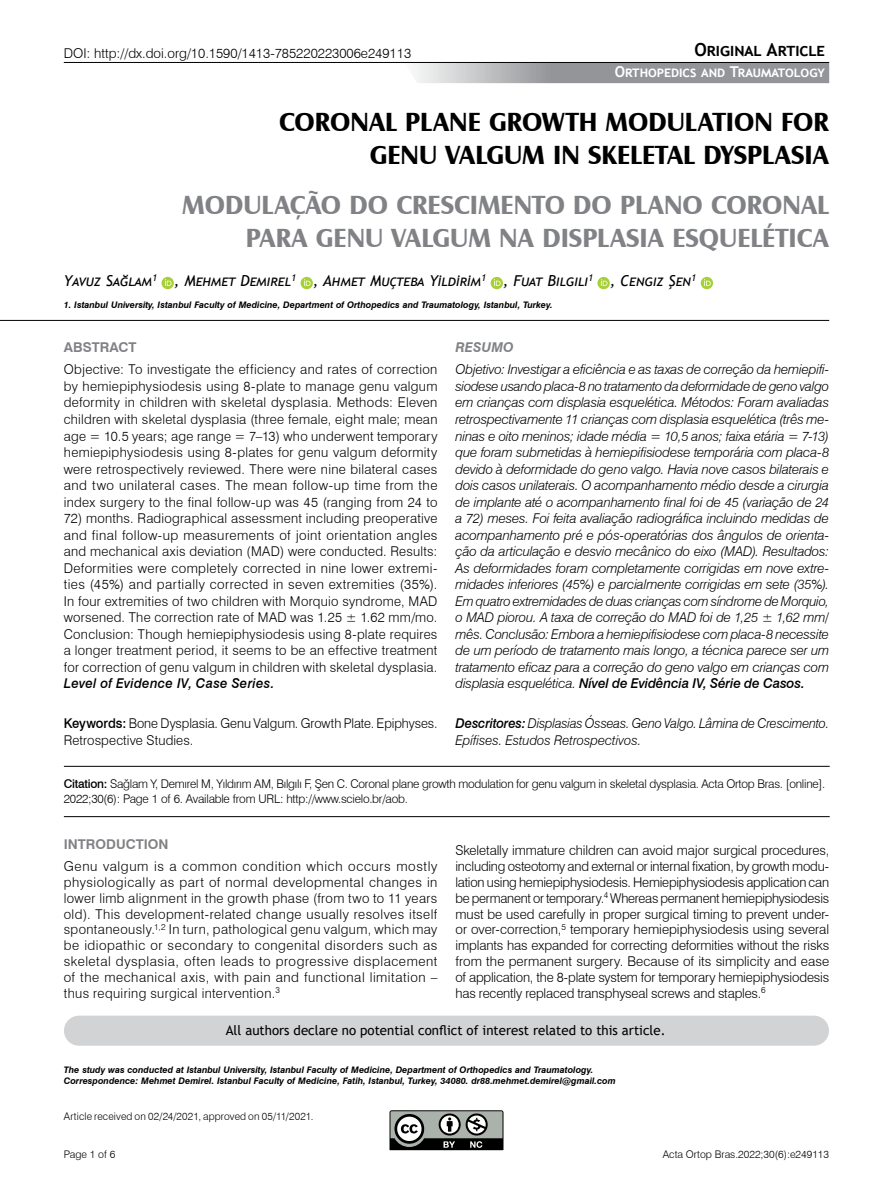
<style>
.page{position:relative;width:893px;height:1191px;background:#fff}
.page>*{position:absolute;margin:0;border:0;box-sizing:border-box;transform-origin:0 0}
.t1{font:700 27px/33px "Castle T";color:#808285;text-align:right}
.t2{font:700 27px/33px "Castle T";color:#000;text-align:right}
.t3{font:700 18px "Trebuchet MS";color:#000}
.t4{font:italic 15px "Trebuchet MS";color:#000}
.t5{font:700 15px "Trebuchet MS";color:#fff}
.t6{font:300 13.5px/16.5px "Swiss 721 BT";letter-spacing:.01em;color:#000;text-align:justify}
.t7{font:italic 300 13.5px/16.5px "Swiss 721 BT";letter-spacing:-.01em;color:#000;text-align:justify}
.t8{font:italic 300 13.5px/16.5px "Swiss 721 BT";letter-spacing:-.01em;color:#000;scale:.96 1}
.t9{font:300 13.5px/16.5px "Swiss 721 BT";letter-spacing:.01em;color:#000;scale:.96 1}
.t10{font:13.5px "Trebuchet MS";color:#000}
.t11{font:italic 500 13.5px "Swiss 721 BT";letter-spacing:.02em;color:#000}
.t12{font:700 13.5px "Swiss 721 BT";color:#808285}
.t13{font:italic 700 13.5px "Swiss 721 BT";color:#808285}
.t14{font:300 12px/15px "Swiss 721 BT";letter-spacing:-.02em;color:#000}
.t15{font:300 10.5px "Swiss 721 BT";color:#000}
.t16{font:italic 700 9px/10.8px "Swiss 721 BT";color:#000}
.s1{font-weight:500}
</style>
<div class="page">
<svg style="left:416px;top:63px;width:413px;height:20px;background:#a2a4a7"></svg>
<svg style="left:389px;top:1110px;width:114px;height:40px;background:#737673"></svg>
<hr style="left:64px;top:62px;width:765px;height:1px;background:#000">
<hr style="left:0;top:320px;width:829px;height:1px;background:#000">
<hr style="left:64px;top:766px;width:766px;height:1px;background:#000">
<hr style="left:64px;top:816px;width:766px;height:1px;background:#000">
<div style="left:64px;top:1015px;width:765px;height:30px;background:#d1d3d4;border-radius:15px"></div>
<div style="left:162px;top:277px;width:12px;height:12px;background:#a6cf38;border-radius:50%"></div>
<svg style="left:165px;top:279px;width:7px;height:7px"></svg>
<div style="left:301px;top:277px;width:12px;height:12px;background:#a6cf38;border-radius:50%"></div>
<svg style="left:304px;top:279px;width:7px;height:7px"></svg>
<div style="left:491px;top:277px;width:12px;height:12px;background:#a6cf38;border-radius:50%"></div>
<svg style="left:494px;top:279px;width:7px;height:7px"></svg>
<svg style="left:597px;top:277px;width:13px;height:12px"></svg>
<svg style="left:601px;top:279px;width:6px;height:7px"></svg>
<div style="left:701px;top:277px;width:12px;height:12px;background:#a6cf38;border-radius:50%"></div>
<svg style="left:704px;top:279px;width:7px;height:7px"></svg>
<p class="t6" style="left:64px;top:45px;width:349px">DOI: http://dx.doi.org/10.1590/1413-785220223006e249113</p>
<h2 class="t3" style="left:694px;top:39px;width:132px">Original Article</h2>
<p class="t5" style="left:615px;top:63px;width:212px">Orthopedics and Traumatology</p>
<h1 class="t2" style="left:279px;top:105px;width:551px">CORONAL PLANE GROWTH MODULATION FOR<br>GENU VALGUM IN SKELETAL DYSPLASIA</h1>
<h1 class="t1" style="left:182px;top:188px;width:648px">MODULAÇÃO DO CRESCIMENTO DO PLANO CORONAL<br>PARA GENU VALGUM NA DISPLASIA ESQUELÉTICA</h1>
<p class="t4" style="left:64px;top:272px;width:634px">Yavuz Sağlam<sup>1</sup> , Mehmet Demirel<sup>1</sup> , Ahmet Muçteba Yıldırım<sup>1</sup> , Fuat Bilgili<sup>1</sup> , Cengiz Şen<sup>1</sup></p>
<p class="t16" style="left:64px;top:299px;width:490px">1. Istanbul University, Istanbul Faculty of Medicine, Department of Orthopedics and Traumatology, Istanbul, Turkey.</p>
<p class="t12" style="left:64px;top:338px;width:74px">ABSTRACT</p>
<p class="t6" style="left:64px;top:361px;width:375px">Objective: To investigate the efficiency and rates of correction by hemiepiphysiodesis using 8-plate to manage genu valgum deformity in children with skeletal dysplasia. Methods: Eleven children with skeletal dysplasia (three female, eight male; mean age = 10.5 years; age range = 7–13) who underwent temporary hemiepiphysiodesis using 8-plates for genu valgum deformity were retrospectively reviewed. There were nine bilateral cases and two unilateral cases. The mean follow-up time from the index surgery to the final follow-up was 45 (ranging from 24 to</p>
<p class="t6" style="left:64px;top:510px;width:375px">72) months. Radiographical assessment including preoperative and final follow-up measurements of joint orientation angles and mechanical axis deviation (MAD) were conducted. Results:<br>Deformities were completely corrected in nine lower extremi&shy;ties (45%) and partially corrected in seven extremities (35%).<br>In four extremities of two children with Morquio syndrome, MAD worsened. The correction rate of MAD was 1.25 ± 1.62 mm/mo.<br>Conclusion: Though hemiepiphysiodesis using 8-plate requires a longer treatment period, it seems to be an effective treatment for correction of genu valgum in children with skeletal dysplasia.</p>
<p class="t11" style="left:64px;top:675px;width:212px">Level of Evidence IV, Case Series.</p>
<p class="t9" style="left:64px;top:715px;width:391px"><span class="s1">Keywords:</span> Bone Dysplasia. Genu Valgum. Growth Plate. Epiphyses.<br>Retrospective Studies.</p>
<p class="t13" style="left:455px;top:338px;width:60px">RESUMO</p>
<p class="t7" style="left:455px;top:361px;width:375px">Objetivo: Investigar a eficiência e as taxas de correção da hemiepifi&shy;siodese usando placa-8 no tratamento da deformidade de geno valgo em crianças com displasia esquelética. Métodos: Foram avaliadas retrospectivamente 11 crianças com displasia esquelética (três me&shy;ninas e oito meninos; idade média = 10,5 anos; faixa etária = 7-13) que foram submetidas à hemiepifisiodese temporária com placa-8 devido à deformidade do geno valgo. Havia nove casos bilaterais e dois casos unilaterais. O acompanhamento médio desde a cirurgia de implante até o acompanhamento final foi de 45 (variação de 24 a 72) meses. Foi feita avaliação radiográfica incluindo medidas de acompanhamento pré e pós-operatórias dos ângulos de orienta&shy;ção da articulação e desvio mecânico do eixo (MAD). Resultados:<br>As deformidades foram completamente corrigidas em nove extre&shy;midades inferiores (45%) e parcialmente corrigidas em sete (35%).<br>Em quatro extremidades de duas crianças com síndrome de Morquio, o MAD piorou. A taxa de correção do MAD foi de 1,25 ± 1,62 mm/ mês. Conclusão: Embora a hemiepifisiodese com placa-8 necessite de um período de tratamento mais longo, a técnica parece ser um tratamento eficaz para a correção do geno valgo em crianças com displasia esquelética. <span class="s1">Nível de Evidência IV, Série de Casos.</span></p>
<p class="t8" style="left:455px;top:715px;width:391px"><span class="s1">Descritores:</span> Displasias Ósseas. Geno Valgo. Lâmina de Crescimento.<br>Epífises. Estudos Retrospectivos.</p>
<p class="t14" style="left:64px;top:776px;width:763px"><span class="s1">Citation:</span> Sağlam Y, Demırel M, Yıldırım AM, Bılgılı F, Şen C. Coronal plane growth modulation for genu valgum in skeletal dysplasia. Acta Ortop Bras. [online].<br>2022;30(6): Page 1 of 6. Available from URL: http://www.scielo.br/aob.</p>
<p class="t12" style="left:64px;top:835px;width:106px">INTRODUCTION</p>
<p class="t6" style="left:64px;top:858px;width:375px;line-height:15.9px">Genu valgum is a common condition which occurs mostly physiologically as part of normal developmental changes in lower limb alignment in the growth phase (from two to 11 years old). This development-related change usually resolves itself spontaneously.<sup>1,2</sup> In turn, pathological genu valgum, which may be idiopathic or secondary to congenital disorders such as skeletal dysplasia, often leads to progressive displacement of the mechanical axis, with pain and functional limitation – thus requiring surgical intervention.<sup>3</sup></p>
<p class="t6" style="left:455px;top:842px;width:375px;line-height:15.9px">Skeletally immature children can avoid major surgical procedures, including osteotomy and external or internal fixation, by growth modu&shy;lation using hemiepiphysiodesis. Hemiepiphysiodesis application can be permanent or temporary.<sup>4</sup> Whereas permanent hemiepiphysiodesis must be used carefully in proper surgical timing to prevent under&shy;or over-correction,<sup>5</sup> temporary hemiepiphysiodesis using several implants has expanded for correcting deformities without the risks from the permanent surgery. Because of its simplicity and ease of application, the 8-plate system for temporary hemiepiphysiodesis has recently replaced transphyseal screws and staples.<sup>6</sup></p>
<p class="t10" style="left:226px;top:1022px;width:441px">All authors declare no potential conflict of interest related to this article.</p>
<p class="t16" style="left:64px;top:1064px;width:553px">The study was conducted at Istanbul University, Istanbul Faculty of Medicine, Department of Orthopedics and Traumatology.<br>Correspondence: Mehmet Demirel. Istanbul Faculty of Medicine, Fatih, Istanbul, Turkey, 34080. dr88.mehmet.demirel@gmail.com</p>
<p class="t15" style="left:64px;top:1109px;width:251px">Article received on 02/24/2021, approved on 05/11/2021.</p>
<p class="t15" style="left:64px;top:1147px;width:53px">Page 1 of 6</p>
<p class="t15" style="left:663px;top:1147px;width:168px">Acta Ortop Bras.2022;30(6):e249113</p>
</div>
